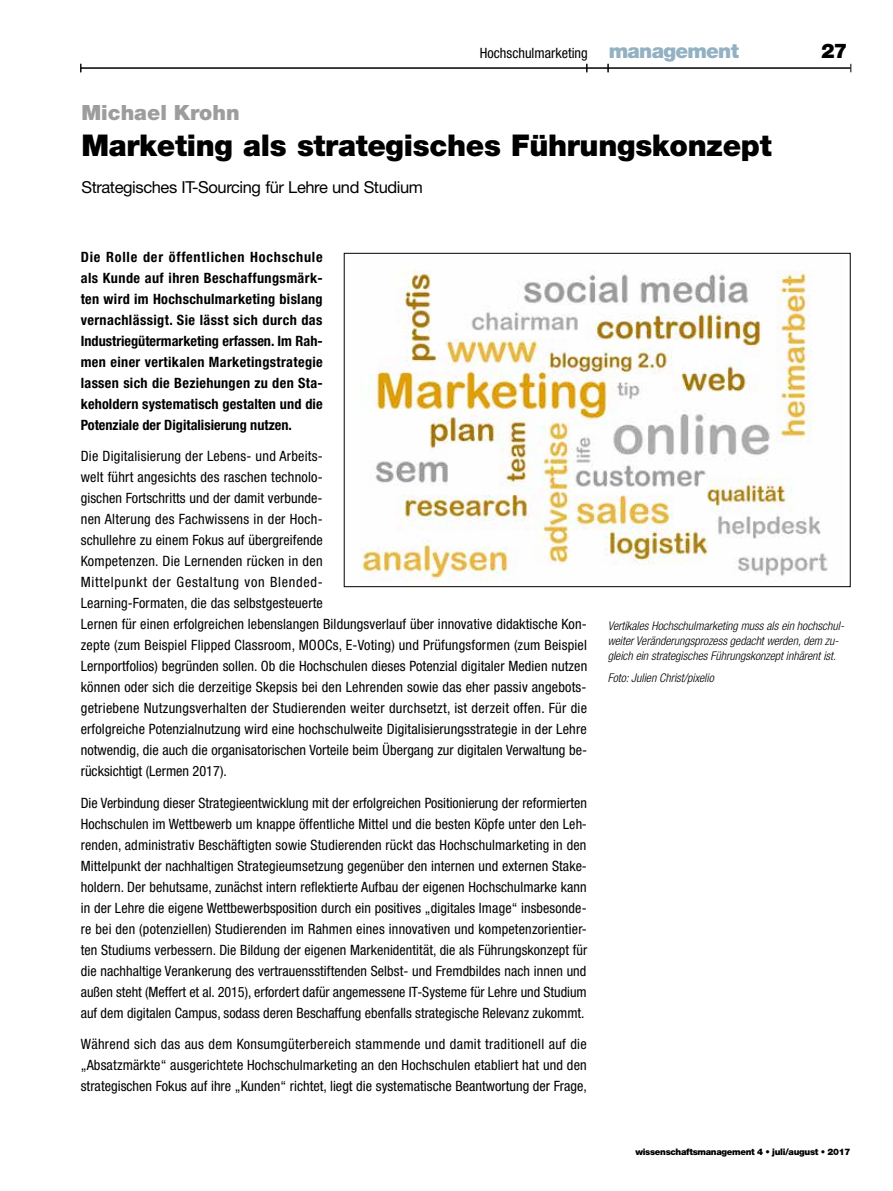
<style>
.page{position:relative;width:893px;height:1191px;background:#fff}
.page>*{position:absolute;margin:0;border:0;box-sizing:border-box;transform-origin:0 0}
.t1{font:900 30px "Helvetica Neue";letter-spacing:-.01em;color:#000}
.t2{font:900 21px "Helvetica Neue";color:#9d9d9c}
.t3{font:900 20.25px "Helvetica Neue";color:#000}
.t4{font:16.5px "Helvetica Neue";letter-spacing:-.025em;color:#000}
.t5{font:condensed 14.25px/21px "Helvetica Neue";letter-spacing:.01em;color:#000;text-align:justify}
.t6{font:700 condensed 14.25px/21px "Helvetica Neue";color:#000;text-align:justify}
.t7{font:italic 300 condensed 12px/15px "Helvetica Neue";color:#000}
.t8{font:900 9px "Helvetica Neue";letter-spacing:-.035em;color:#000}
.s1{font-weight:900;font-stretch:normal;font-size:20.25px;color:#93b1c2}
</style>
<div class="page">
<hr style="left:81px;top:68px;width:769px;height:1px;background:#000">
<img style="left:361px;top:270px;width:467px;height:312px">
<p class="t5" style="left:480px;top:42px;width:261px">Hochschulmarketing <span class="s1">management</span></p>
<h3 class="t3" style="left:821px;top:39px;width:28px">27</h3>
<h2 class="t2" style="left:81px;top:100px;width:160px">Michael Krohn</h2>
<h1 class="t1" style="left:81px;top:128px;width:692px">Marketing als strategisches Führungskonzept</h1>
<p class="t4" style="left:81px;top:177px;width:343px">Strategisches IT-Sourcing für Lehre und Studium</p>
<p class="t6" style="left:81px;top:246px;width:244px">Die Rolle der öffentlichen Hochschule als Kunde auf ihren Beschaffungsmärk&shy;ten wird im Hochschulmarketing bislang vernachlässigt. Sie lässt sich durch das Industriegütermarketing erfassen. Im Rah&shy;men einer vertikalen Marketingstrategie lassen sich die Beziehungen zu den Sta&shy;keholdern systematisch gestalten und die Potenziale der Digitalisierung nutzen.</p>
<p class="t5" style="left:81px;top:445px;width:508px;text-align:left">Die Digitalisierung der Lebens- und Arbeits-<br>welt führt angesichts des raschen technolo-<br>gischen Fortschritts und der damit verbunde-<br>nen Alterung des Fachwissens in der Hoch-<br>schullehre zu einem Fokus auf übergreifende<br>Kompetenzen. Die Lernenden rücken in den<br>Mittelpunkt der Gestaltung von Blended-<br>Learning-Formaten, die das selbstgesteuerte<br>Lernen für einen erfolgreichen lebenslangen Bildungsverlauf über innovative didaktische Kon&shy;zepte (zum Beispiel Flipped Classroom, MOOCs, E-Voting) und Prüfungsformen (zum Beispiel Lernportfolios) begründen sollen. Ob die Hochschulen dieses Potenzial digitaler Medien nutzen können oder sich die derzeitige Skepsis bei den Lehrenden sowie das eher passiv angebots&shy;getriebene Nutzungsverhalten der Studierenden weiter durchsetzt, ist derzeit offen. Für die erfolgreiche Potenzialnutzung wird eine hochschulweite Digitalisierungsstrategie in der Lehre notwendig, die auch die organisatorischen Vorteile beim Übergang zur digitalen Verwaltung be&shy;rücksichtigt (Lermen 2017).</p>
<p class="t5" style="left:81px;top:792px;width:508px">Die Verbindung dieser Strategieentwicklung mit der erfolgreichen Positionierung der reformierten Hochschulen im Wettbewerb um knappe öffentliche Mittel und die besten Köpfe unter den Leh&shy;renden, administrativ Beschäftigten sowie Studierenden rückt das Hochschulmarketing in den Mittelpunkt der nachhaltigen Strategieumsetzung gegenüber den internen und externen Stake&shy;holdern. Der behutsame, zunächst intern reflektierte Aufbau der eigenen Hochschulmarke kann in der Lehre die eigene Wettbewerbsposition durch ein positives „digitales Image“ insbesonde&shy;re bei den (potenziellen) Studierenden im Rahmen eines innovativen und kompetenzorientier&shy;ten Studiums verbessern. Die Bildung der eigenen Markenidentität, die als Führungskonzept für die nachhaltige Verankerung des vertrauensstiftenden Selbst- und Fremdbildes nach innen und außen steht (Meffert et al. 2015), erfordert dafür angemessene IT-Systeme für Lehre und Studium auf dem digitalen Campus, sodass deren Beschaffung ebenfalls strategische Relevanz zukommt.</p>
<p class="t5" style="left:81px;top:1033px;width:508px">Während sich das aus dem Konsumgüterbereich stammende und damit traditionell auf die „Absatzmärkte“ ausgerichtete Hochschulmarketing an den Hochschulen etabliert hat und den strategischen Fokus auf ihre „Kunden“ richtet, liegt die systematische Beantwortung der Frage,</p>
<p class="t7" style="left:608px;top:618px;width:238px">Vertikales Hochschulmarketing muss als ein hochschul&shy;weiter Veränderungsprozess gedacht werden, dem zu&shy;gleich ein strategisches Führungskonzept inhärent ist.</p>
<p class="t7" style="left:608px;top:670px;width:108px">Foto: Julien Christ/pixelio</p>
<p class="t8" style="left:635px;top:1146px;width:217px">wissenschaftsmanagement 4 • juli/august • 2017</p>
</div>
